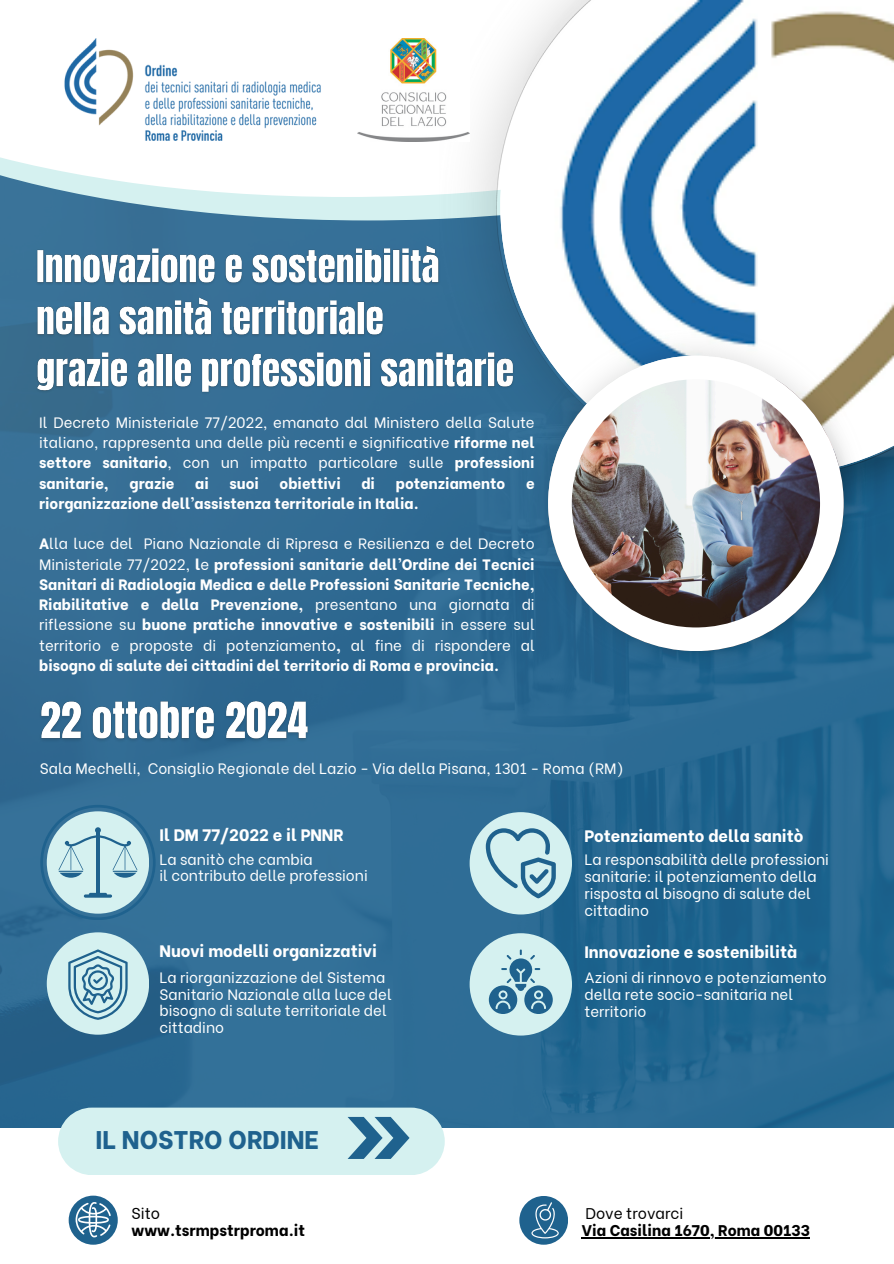
<style>
.page{position:relative;width:894px;height:1264px;background:#fff}
.page>*{position:absolute;margin:0;border:0;box-sizing:border-box;transform-origin:0 0}
.t1{font:800 25.5px "Be Vietnam";color:#1f628e}
.t2{font:800 16.5px "Be Vietnam";color:#fff}
.t3{font:800 15.6px "Be Vietnam";color:#000}
.t4{font:15.6px "Be Vietnam";color:#000}
.t5{font:800 15.45px "Be Vietnam";color:#000}
.t6{font:15.45px "Be Vietnam";color:#000}
.t7{font:15px/16.8px "Be Vietnam";color:#fff}
.t8{font:800 15px/20.2px "Be Vietnam";color:#fff;text-align:justify}
.s1{font-weight:800}
.s2{font-weight:400}
</style>
<div class="page">
<img style="left:0;top:220px;width:893px;height:907px">
<svg style="left:0;top:197px;width:439px;height:23px;background:#94bccb"></svg>
<div style="left:69px;top:1195px;width:49px;height:49px;background:#1f628e;border-radius:50%"></div>
<svg style="left:76px;top:1201px;width:34px;height:36px"></svg>
<div style="left:519px;top:1195px;width:49px;height:49px;background:#1f628e;border-radius:50%"></div>
<svg style="left:531px;top:1202px;width:27px;height:36px"></svg>
<svg style="left:58px;top:1107px;width:386px;height:68px;background:#c7e6e8"></svg>
<img style="left:31px;top:239px;width:408px;height:160px">
<div style="left:47px;top:932px;width:102px;height:102px;background:#d5f1f0;border-radius:50%"></div>
<div style="left:469px;top:812px;width:103px;height:102px;background:#d5f1f0;border-radius:50%"></div>
<div style="left:469px;top:933px;width:103px;height:102px;background:#d5f1f0;border-radius:50%"></div>
<svg style="left:68px;top:949px;width:60px;height:70px"></svg>
<svg style="left:488px;top:949px;width:64px;height:64px"></svg>
<img style="left:439px;top:88px;width:454px;height:444px">
<svg style="left:500px;top:0;width:393px;height:475px"></svg>
<img style="left:526px;top:330px;width:338px;height:339px">
<img style="left:548px;top:355px;width:294px;height:295px">
<svg style="left:40px;top:804px;width:115px;height:115px;background:#8ab6c7"></svg>
<svg style="left:485px;top:828px;width:70px;height:70px"></svg>
<img style="left:64px;top:38px;width:257px;height:103px">
<img style="left:357px;top:38px;width:112px;height:104px">
<hr style="left:581px;top:1237px;width:228px;height:1px;background:#000">
<img style="left:35px;top:691px;width:284px;height:62px">
<p class="t7" style="left:39px;top:410px;width:497px;line-height:20.2px;text-align:justify">Il Decreto Ministeriale 77/2022, emanato dal Ministero della Salute italiano, rappresenta una delle più recenti e significative <span class="s1">riforme nel settore sanitario</span>, con un impatto particolare sulle <span class="s1">professioni sanitarie,</span></p>
<p class="t8" style="left:129px;top:471px;width:46px">grazie</p>
<p class="t8" style="left:195px;top:471px;width:15px">ai</p>
<p class="t8" style="left:229px;top:471px;width:31px">suoi</p>
<p class="t8" style="left:279px;top:471px;width:63px">obiettivi</p>
<p class="t8" style="left:361px;top:471px;width:15px">di</p>
<p class="t8" style="left:395px;top:471px;width:111px">potenziamento</p>
<p class="t8" style="left:526px;top:471px;width:10px">e</p>
<p class="t8" style="left:39px;top:491px;width:381px">riorganizzazione dell’assistenza territoriale in Italia.</p>
<p class="t8" style="left:39px;top:532px;width:497px">A<span class="s2">lla luce del Piano Nazionale di Ripresa e Resilienza e del Decreto Ministeriale 77/2022,</span> l<span class="s2">e</span> professioni sanitarie dell’Ordine dei Tecnici Sanitari di Radiologia Medica e delle Professioni Sanitarie Tecniche, Riabilitative e della Prevenzione, <span class="s2">presentano una giornata di riflessione su</span> buone pratiche innovative e sostenibili <span class="s2">in essere sul territorio e proposte di potenziamento</span>, <span class="s2">al fine di rispondere al </span>bisogno di salute dei cittadini del territorio di Roma e provincia.</p>
<p class="t7" style="left:40px;top:759px;width:585px">Sala Mechelli, Consiglio Regionale del Lazio - Via della Pisana, 1301 - Roma (RM)</p>
<p class="t2" style="left:159px;top:821px;width:185px">Il DM 77/2022 e il PNNR</p>
<p class="t7" style="left:159px;top:849px;width:155px">La sanitò che cambia</p>
<p class="t7" style="left:159px;top:866px;width:210px">il contributo delle professioni</p>
<h4 class="t2" style="left:159px;top:937px;width:219px">Nuovi modelli organizzativi</h4>
<p class="t7" style="left:159px;top:967px;width:234px">La riorganizzazione del Sistema<br>Sanitario Nazionale alla luce del bisogno di salute territoriale del cittadino</p>
<h4 class="t1" style="left:95px;top:1118px;width:225px">IL NOSTRO ORDINE</h4>
<p class="t4" style="left:131px;top:1199px;width:30px">Sito</p>
<p class="t3" style="left:131px;top:1217px;width:175px">www.tsrmpstrproma.it</p>
<p class="t2" style="left:584px;top:822px;width:220px">Potenziamento della sanitò</p>
<h4 class="t7" style="left:584px;top:850px;width:246px">La responsabilità delle professioni sanitarie: il potenziamento della risposta al bisogno di salute del cittadino</h4>
<p class="t2" style="left:584px;top:937px;width:214px">Innovazione e sostenibilità</p>
<h4 class="t7" style="left:584px;top:968px;width:244px">Azioni di rinnovo e potenziamento della rete socio-sanitaria nel territorio</h4>
<p class="t6" style="left:585px;top:1200px;width:99px">Dove trovarci</p>
<p class="t5" style="left:581px;top:1217px;width:229px">Via Casilina 1670, Roma 00133</p>
</div>
